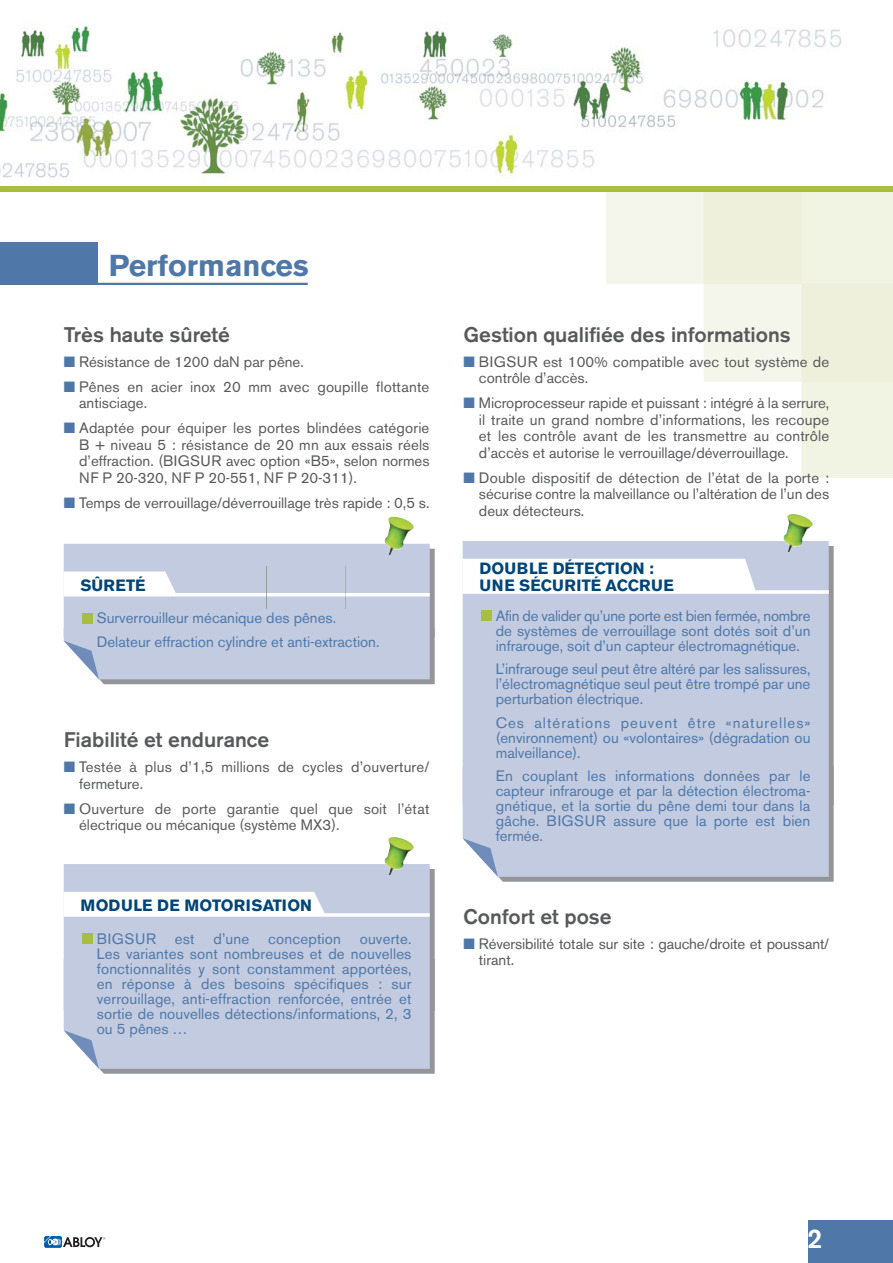
<style>
.page{position:relative;width:893px;height:1263px;background:#fff}
.page>*{position:absolute;margin:0;border:0;box-sizing:border-box;transform-origin:0 0}
.t1{font:700 30px "Akzidenz Grotesk BE";color:#4f78a8}
.t2{font:500 27px "Akzidenz Grotesk BE";color:#fff}
.t3{font:500 21px "Akzidenz Grotesk BE";color:#58595b}
.t4{font:700 16.2px/17.9px "Akzidenz Grotesk BE";color:#004578}
.t5{font:15px/16.5px "Akzidenz Grotesk BE";color:#58595b}
.t6{font:15px/15px "Akzidenz Grotesk BE";color:#4f78a8;text-align:justify}
.s1{color:#4f78a8}
</style>
<div class="page">
<img style="left:486px;top:191px;width:406px;height:286px">
<img style="left:0;top:25px;width:842px;height:153px">
<div style="left:0;top:186px;width:892px;height:5px;background:#a6be41"></div>
<div style="left:808px;top:1220px;width:84px;height:43px;background:#4f78a8"></div>
<svg style="left:44px;top:1236px;width:62px;height:11px"></svg>
<div style="left:0;top:242px;width:98px;height:43px;background:#4f78a8"></div>
<hr style="left:0;top:283px;width:308px;height:2px;background:#4f78a8">
<div style="left:64px;top:864px;width:366px;height:96px;background:#c2cbe0"></div>
<div style="left:82px;top:933px;width:11px;height:11px;background:#a6be41"></div>
<img style="left:384px;top:837px;width:30px;height:50px">
<div style="left:383px;top:875px;width:9px;height:15px;background:#c2cbe0"></div>
<svg style="left:64px;top:960px;width:371px;height:114px;background:#c0c8dc"></svg>
<svg style="left:64px;top:887px;width:366px;height:42px"></svg>
<img style="left:384px;top:517px;width:30px;height:27px">
<div style="left:463px;top:541px;width:366px;height:225px;background:#c2cbe0"></div>
<div style="left:481px;top:610px;width:10px;height:11px;background:#a6be41"></div>
<img style="left:783px;top:514px;width:30px;height:45px">
<div style="left:782px;top:552px;width:9px;height:15px;background:#c2cbe0"></div>
<svg style="left:462px;top:559px;width:367px;height:35px"></svg>
<svg style="left:463px;top:766px;width:371px;height:116px;background:#c0c8dc"></svg>
<svg style="left:64px;top:544px;width:371px;height:140px;background:#c4ccde"></svg>
<h1 class="t1" style="left:109px;top:254px;width:201px">Performances</h1>
<h3 class="t3" style="left:64px;top:327px;width:168px">Très haute sûreté</h3>
<p class="t5" style="left:64px;top:355px;width:242px"><span class="s1">■</span> Résistance de 1200 daN par pêne.</p>
<p class="t5" style="left:79px;top:380px;width:352px;text-indent:-15px"><span class="s1">■</span> Pênes en acier inox 20 mm avec goupille flottante antisciage.</p>
<p class="t5" style="left:79px;top:422px;width:352px;text-align:justify;text-indent:-15px"><span class="s1">■</span> Adaptée pour équiper les portes blindées catégorie B + niveau 5 : résistance de 20 mn aux essais réels d’effraction. (BIGSUR avec option «B5», selon normes NF P 20-320, NF P 20-551, NF P 20-311).</p>
<p class="t5" style="left:64px;top:496px;width:367px"><span class="s1">■</span> Temps de verrouillage/déverrouillage très rapide : 0,5 s.</p>
<p class="t4" style="left:80px;top:578px;width:67px">SÛRETÉ</p>
<p class="t6" style="left:97px;top:608px;width:284px;line-height:23.5px">Surverrouilleur mécanique des pênes.<br>Delateur effraction cylindre et anti-extraction.</p>
<h3 class="t3" style="left:64px;top:733px;width:207px">Fiabilité et endurance</h3>
<p class="t5" style="left:79px;top:761px;width:352px;text-indent:-15px"><span class="s1">■</span> Testée à plus d’1,5 millions de cycles d’ouverture/ fermeture.</p>
<p class="t5" style="left:79px;top:802px;width:352px;text-indent:-15px"><span class="s1">■</span> Ouverture de porte garantie quel que soit l’état électrique ou mécanique (système MX3).</p>
<p class="t4" style="left:80px;top:898px;width:233px">MODULE DE MOTORISATION</p>
<p class="t6" style="left:97px;top:932px;width:61px">BIGSUR</p>
<p class="t6" style="left:175px;top:932px;width:21px">est</p>
<p class="t6" style="left:213px;top:932px;width:37px">d’une</p>
<p class="t6" style="left:268px;top:932px;width:74px">conception</p>
<p class="t6" style="left:97px;top:932px;width:316px;text-indent:263px">ouverte.<br>Les variantes sont nombreuses et de nouvelles fonctionnalités y sont constamment apportées, en réponse à des besoins spécifiques : sur verrouillage, anti-effraction renforcée, entrée et sortie de nouvelles détections/informations, 2, 3 ou 5 pênes …</p>
<h3 class="t3" style="left:463px;top:327px;width:329px">Gestion qualifiée des informations</h3>
<p class="t5" style="left:479px;top:355px;width:352px;text-indent:-15px"><span class="s1">■</span> BIGSUR est 100% compatible avec tout système de contrôle d’accès.</p>
<p class="t5" style="left:479px;top:397px;width:352px;text-align:justify;text-indent:-15px"><span class="s1">■</span> Microprocesseur rapide et puissant : intégré à la serrure, il traite un grand nombre d’informations, les recoupe et les contrôle avant de les transmettre au contrôle d’accès et autorise le verrouillage/déverrouillage.</p>
<p class="t5" style="left:479px;top:471px;width:352px;text-align:justify;text-indent:-15px"><span class="s1">■</span> Double dispositif de détection de l’état de la porte : sécurise contre la malveillance ou l’altération de l’un des deux détecteurs.</p>
<p class="t4" style="left:479px;top:561px;width:196px">DOUBLE DÉTECTION :<br>UNE SÉCURITÉ ACCRUE</p>
<p class="t6" style="left:496px;top:609px;width:316px">Afin de valider qu’une porte est bien fermée, nombre de systèmes de verrouillage sont dotés soit d’un infrarouge, soit d’un capteur électromagnétique.</p>
<p class="t6" style="left:496px;top:663px;width:316px">L’infrarouge seul peut être altéré par les salissures, l’électromagnétique seul peut être trompé par une perturbation électrique.</p>
<p class="t6" style="left:496px;top:716px;width:316px">Ces altérations peuvent être «naturelles» (environnement) ou «volontaires» (dégradation ou malveillance).</p>
<p class="t6" style="left:496px;top:770px;width:316px">En couplant les informations données par le capteur infrarouge et par la détection électroma&shy;gnétique, et la sortie du pêne demi tour dans la gâche. BIGSUR assure que la porte est bien fermée.</p>
<h3 class="t3" style="left:463px;top:909px;width:150px">Confort et pose</h3>
<p class="t5" style="left:479px;top:937px;width:352px;text-indent:-15px"><span class="s1">■</span> Réversibilité totale sur site : gauche/droite et poussant/ tirant.</p>
<h2 class="t2" style="left:807px;top:1229px;width:17px">2</h2>
</div>
